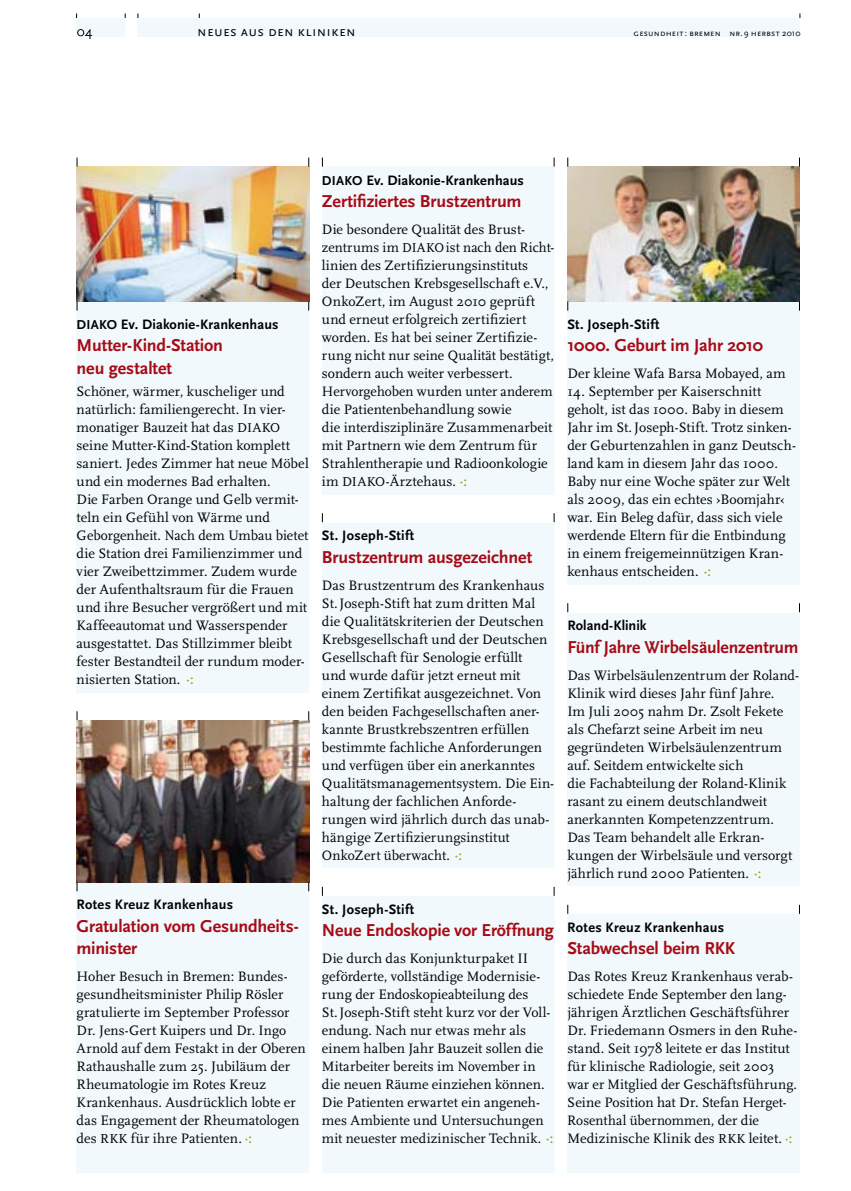
<style>
.page{position:relative;width:851px;height:1191px;background:#fff}
.page>*{position:absolute;margin:0;border:0;box-sizing:border-box;transform-origin:0 0}
.t1{font:700 18px/22.5px "Scala Sans";letter-spacing:-.01em;color:#a60b16}
.t2{font:14.25px/18px "Scala";letter-spacing:.005em;color:#000}
.t3{font:700 14.25px "Scala Sans";letter-spacing:.015em;color:#000}
.t4{font:14.25px "Scala Sans Caps";letter-spacing:.02em;color:#000}
.t5{font:9px "Scala Sans Caps";letter-spacing:.01em;color:#000}
.s1{font-family:"Scala Sans"}
.s2{font-size:13.5px}
.s3{font-weight:700;color:#a29d18}
</style>
<div class="page">
<div style="left:322px;top:167px;width:232px;height:1006px;background:#f1f9fd"></div>
<div style="left:77px;top:166px;width:232px;height:1007px;background:#f1f9fd"></div>
<div style="left:138px;top:18px;width:661px;height:18px;background:#f1f9fd"></div>
<div style="left:77px;top:18px;width:48px;height:18px;background:#f1f9fd"></div>
<svg style="left:77px;top:29px;width:15px;height:10px"></svg>
<div style="left:567px;top:166px;width:232px;height:1007px;background:#f1f9fd"></div>
<div style="left:77px;top:693px;width:232px;height:27px;background:#fff"></div>
<div style="left:322px;top:495px;width:232px;height:27px;background:#fff"></div>
<img style="left:77px;top:167px;width:232px;height:135px">
<img style="left:77px;top:720px;width:232px;height:162px">
<img style="left:567px;top:167px;width:232px;height:135px">
<div style="left:322px;top:869px;width:232px;height:27px;background:#fff"></div>
<div style="left:567px;top:887px;width:232px;height:27px;background:#fff"></div>
<div style="left:567px;top:585px;width:232px;height:27px;background:#fff"></div>
<p class="t4" style="left:197px;top:24px;width:160px">neues aus den kliniken</p>
<p class="t5" style="left:633px;top:28px;width:168px">gesundheit : bremen nr. <span class="s1">9</span> herbst <span class="s1">2010</span></p>
<p class="t3" style="left:77px;top:316px;width:203px"><span class="s2">DIAKO</span> Ev. Diakonie-Krankenhaus</p>
<p class="t1" style="left:77px;top:334px;width:148px">Mutter-Kind-Station neu gestaltet</p>
<p class="t2" style="left:77px;top:383px;width:234px">Schöner, wärmer, kuscheliger und natürlich: familiengerecht. In vier&shy;monatiger Bauzeit hat das <span class="s2">DIAKO </span>seine Mutter-Kind-Station komplett saniert. Jedes Zimmer hat neue Möbel und ein modernes Bad erhalten.<br>Die Farben Orange und Gelb vermit&shy;teln ein Gefühl von Wärme und Geborgenheit. Nach dem Umbau bietet die Station drei Familienzimmer und vier Zweibettzimmer. Zudem wurde der Aufenthaltsraum für die Frauen und ihre Besucher vergrößert und mit Kaffeeautomat und Wasserspender ausgestattet. Das Stillzimmer bleibt fester Bestandteil der rundum moder&shy;nisierten Station. <span class="s3">·:</span></p>
<p class="t3" style="left:322px;top:172px;width:203px"><span class="s2">DIAKO</span> Ev. Diakonie-Krankenhaus</p>
<p class="t1" style="left:322px;top:190px;width:201px">Zertifiziertes Brustzentrum</p>
<p class="t2" style="left:322px;top:221px;width:234px">Die besondere Qualität des Brust&shy;zentrums im <span class="s2">DIAKO</span>ist nach den Richt&shy;linien des Zertifizierungsinstituts<br>der Deutschen Krebsgesellschaft e.V., OnkoZert, im August 2010 geprüft und erneut erfolgreich zertifiziert worden. Es hat bei seiner Zertifizie&shy;rung nicht nur seine Qualität bestätigt, sondern auch weiter verbessert.<br>Hervorgehoben wurden unter anderem die Patientenbehandlung sowie<br>die interdisziplinäre Zusammenarbeit mit Partnern wie dem Zentrum für Strahlentherapie und Radioonkologie im <span class="s2">DIAKO</span>-Ärztehaus. <span class="s3">·:</span></p>
<p class="t3" style="left:322px;top:528px;width:94px">St. Joseph-Stift</p>
<p class="t1" style="left:322px;top:546px;width:212px">Brustzentrum ausgezeichnet</p>
<p class="t2" style="left:322px;top:576px;width:234px">Das Brustzentrum des Krankenhaus St.Joseph-Stift hat zum dritten Mal die Qualitätskriterien der Deutschen Krebsgesellschaft und der Deutschen Gesellschaft für Senologie erfüllt<br>und wurde dafür jetzt erneut mit einem Zertifikat ausgezeichnet. Von den beiden Fachgesellschaften aner&shy;kannte Brustkrebszentren erfüllen bestimmte fachliche Anforderungen und verfügen über ein anerkanntes Qualitätsmanagementsystem. Die Ein&shy;haltung der fachlichen Anforde&shy;rungen wird jährlich durch das unab&shy;hängige Zertifizierungsinstitut OnkoZert überwacht. <span class="s3">·:</span></p>
<p class="t3" style="left:77px;top:897px;width:158px">Rotes Kreuz Krankenhaus</p>
<p class="t1" style="left:77px;top:915px;width:223px">Gratulation vom Gesundheits&shy;minister</p>
<p class="t2" style="left:77px;top:968px;width:230px">Hoher Besuch in Bremen: Bundes&shy;gesundheitsminister Philip Rösler gratulierte im September Professor Dr. Jens-Gert Kuipers und Dr. Ingo Arnold auf dem Festakt in der Oberen Rathaushalle zum 25. Jubiläum der Rheumatologie im Rotes Kreuz Krankenhaus. Ausdrücklich lobte er das Engagement der Rheumatologen des <span class="s2">RKK</span> für ihre Patienten.<span class="s3">·:</span></p>
<p class="t3" style="left:322px;top:901px;width:94px">St. Joseph-Stift</p>
<p class="t1" style="left:322px;top:919px;width:233px">Neue Endoskopie vor Eröffnung</p>
<p class="t2" style="left:322px;top:950px;width:233px">Die durch das Konjunkturpaket II geförderte, vollständige Modernisie&shy;rung der Endoskopieabteilung des St.Joseph-Stift steht kurz vor der Voll&shy;endung. Nach nur etwas mehr als einem halben Jahr Bauzeit sollen die Mitarbeiter bereits im November in die neuen Räume einziehen können.<br>Die Patienten erwartet ein angeneh&shy;mes Ambiente und Untersuchungen mit neuester medizinischer Technik. <span class="s3">·:</span></p>
<p class="t3" style="left:567px;top:316px;width:94px">St. Joseph-Stift</p>
<p class="t1" style="left:567px;top:334px;width:197px">1000. Geburt im Jahr 2010</p>
<p class="t2" style="left:567px;top:365px;width:220px">Der kleine Wafa Barsa Mobayed, am</p>
<p class="t2" style="left:567px;top:383px;width:230px">14. September per Kaiserschnitt geholt, ist das 1000. Baby in diesem Jahr im St.Joseph-Stift. Trotz sinken&shy;der Geburtenzahlen in ganz Deutsch&shy;land kam in diesem Jahr das 1000.<br>Baby nur eine Woche später zur Welt als 2009, das ein echtes ›Boomjahr‹ war. Ein Beleg dafür, dass sich viele werdende Eltern für die Entbindung in einem freigemeinnützigen Kran&shy;kenhaus entscheiden. <span class="s3">·:</span></p>
<p class="t3" style="left:567px;top:618px;width:81px">Roland-Klinik</p>
<p class="t1" style="left:567px;top:636px;width:233px">Fünf Jahre Wirbelsäulenzentrum</p>
<p class="t2" style="left:567px;top:666px;width:233px">Das Wirbelsäulenzentrum der Roland-Klinik wird dieses Jahr fünf Jahre.<br>Im Juli 2005 nahm Dr. Zsolt Fekete als Chefarzt seine Arbeit im neu gegründeten Wirbelsäulenzentrum auf. Seitdem entwickelte sich<br>die Fachabteilung der Roland-Klinik rasant zu einem deutschlandweit anerkannten Kompetenzzentrum.<br>Das Team behandelt alle Erkran&shy;kungen der Wirbelsäule und versorgt jährlich rund 2000 Patienten. <span class="s3">·:</span></p>
<p class="t3" style="left:567px;top:919px;width:158px">Rotes Kreuz Krankenhaus</p>
<p class="t1" style="left:567px;top:937px;width:169px">Stabwechsel beim RKK</p>
<p class="t2" style="left:567px;top:968px;width:231px">Das Rotes Kreuz Krankenhaus verab&shy;schiedete Ende September den lang&shy;jährigen Ärztlichen Geschäftsführer Dr. Friedemann Osmers in den Ruhe&shy;stand. Seit 1978 leitete er das Institut für klinische Radiologie, seit 2003 war er Mitglied der Geschäftsführung.<br>Seine Position hat Dr. Stefan Herget-Rosenthal übernommen, der die Medizinische Klinik des <span class="s2">RKK</span> leitet.<span class="s3">·:</span></p>
</div>
